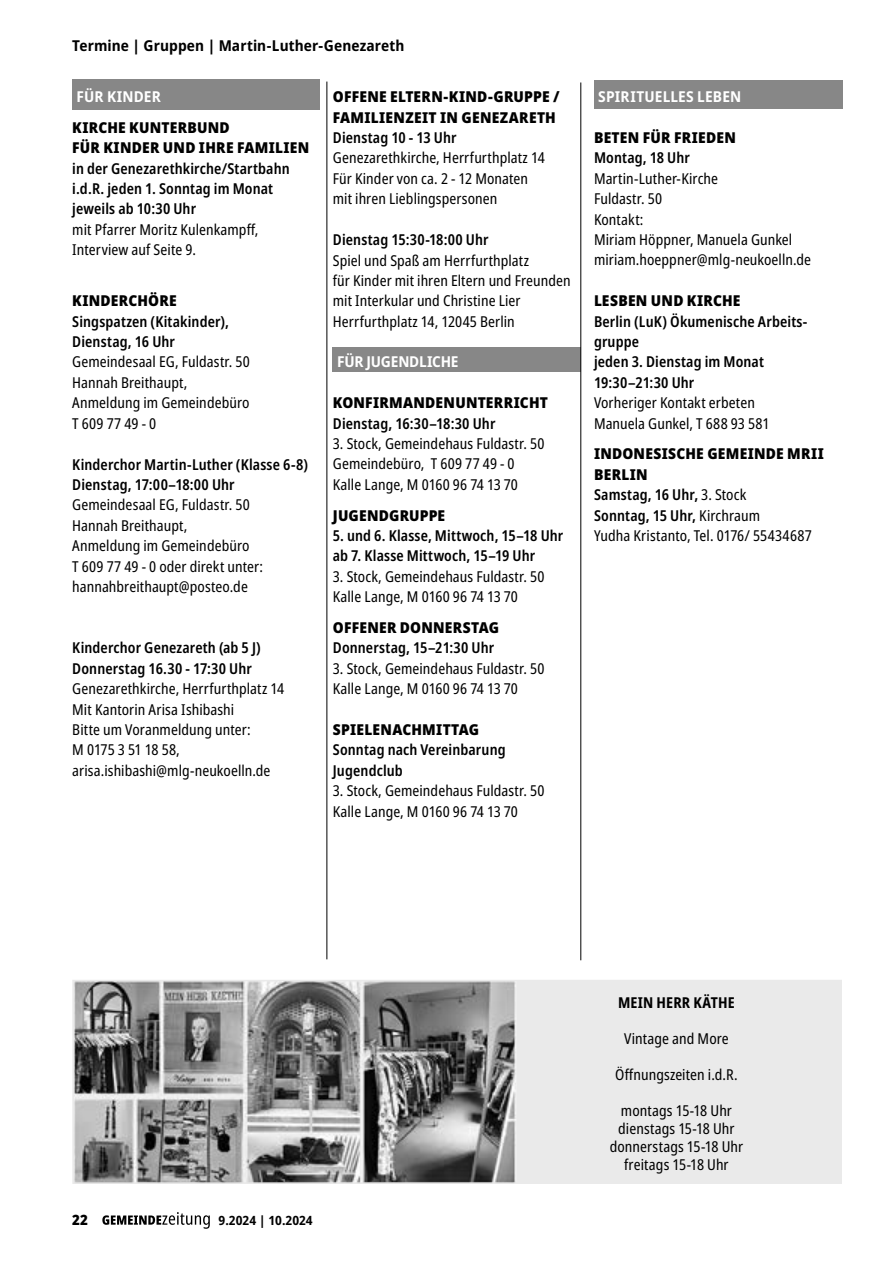
<style>
.page{position:relative;width:893px;height:1263px;background:#fff}
.page>*{position:absolute;margin:0;border:0;box-sizing:border-box;transform-origin:0 0}
.t1{font:condensed 15px/20.4px "Noto Sans";letter-spacing:.005em;color:#000}
.t2{font:600 condensed 15px/20.4px "Noto Sans";letter-spacing:.01em;color:#000}
.t3{font:900 semi-condensed 15px/20.4px "Noto Sans";letter-spacing:.015em;color:#000}
.t4{font:700 semi-condensed 15px "Noto Sans";letter-spacing:.01em;color:#000}
.t5{font:700 semi-condensed 15px "Noto Sans";letter-spacing:.01em;color:#fff}
.t6{font:700 semi-condensed 15px "Noto Sans";letter-spacing:-.01em;color:#fff}
.t7{font:700 condensed 15px "Noto Sans";letter-spacing:.01em;color:#000}
.t8{font:900 semi-condensed 14.25px "Noto Sans";color:#000}
.t9{font:700 semi-condensed 12.75px "Noto Sans";color:#000}
.s1{font-weight:900;font-stretch:semi-condensed}
.s2{font-weight:600}
</style>
<div class="page">
<svg style="left:102px;top:1212px;width:108px;height:17px"></svg>
<hr style="left:326px;top:82px;width:1px;height:877px;background:#000">
<img style="left:75px;top:983px;width:442px;height:198px">
<div style="left:72px;top:980px;width:770px;height:204px;border:2px solid #eaeaea"></div>
<div style="left:517px;top:981px;width:325px;height:203px;background:#eaeaea"></div>
<div style="left:72px;top:79px;width:248px;height:30px;background:#878787"></div>
<div style="left:333px;top:347px;width:248px;height:25px;background:#878787"></div>
<div style="left:594px;top:80px;width:248px;height:28px;background:#878787"></div>
<hr style="left:580px;top:82px;width:1px;height:878px;background:#000">
<p class="t4" style="left:72px;top:35px;width:334px">Termine | Gruppen | Martin-Luther-Genezareth</p>
<p class="t5" style="left:77px;top:86px;width:86px">FÜR KINDER</p>
<p class="t3" style="left:72px;top:117px;width:238px">KIRCHE KUNTERBUND<br>FÜR KINDER UND IHRE FAMILIEN</p>
<p class="t2" style="left:72px;top:158px;width:219px">in der Genezarethkirche/Startbahn i.d.R. jeden 1. Sonntag im Monat jeweils ab 10:30 Uhr</p>
<p class="t1" style="left:72px;top:219px;width:188px">mit Pfarrer Moritz Kulenkampff,<br>Interview auf Seite 9.</p>
<p class="t3" style="left:72px;top:290px;width:106px">KINDERCHÖRE</p>
<p class="t2" style="left:72px;top:311px;width:158px">Singspatzen (Kitakinder),<br>Dienstag, 16 Uhr</p>
<p class="t1" style="left:72px;top:352px;width:179px">Gemeindesaal EG, Fuldastr. 50<br>Hannah Breithaupt,<br>Anmeldung im Gemeindebüro<br>T 609 77 49 - 0</p>
<p class="t2" style="left:72px;top:454px;width:237px">Kinderchor Martin-Luther (Klasse 6-8)<br>Dienstag, 17:00–18:00 Uhr</p>
<p class="t1" style="left:72px;top:495px;width:192px">Gemeindesaal EG, Fuldastr. 50<br>Hannah Breithaupt,<br>Anmeldung im Gemeindebüro<br>T 609 77 49 - 0 oder direkt unter: hannahbreithaupt@posteo.de</p>
<p class="t2" style="left:72px;top:638px;width:190px">Kinderchor Genezareth (ab 5 J)<br>Donnerstag 16.30 - 17:30 Uhr</p>
<p class="t1" style="left:72px;top:679px;width:213px">Genezarethkirche, Herrfurthplatz 14<br>Mit Kantorin Arisa Ishibashi<br>Bitte um Voranmeldung unter:<br>M 0175 3 51 18 58, arisa.ishibashi@mlg-neukoelln.de</p>
<p class="t3" style="left:333px;top:86px;width:228px">OFFENE ELTERN-KIND-GRUPPE /<br>FAMILIENZEIT IN GENEZARETH</p>
<p class="t2" style="left:333px;top:128px;width:125px">Dienstag 10 - 13 Uhr</p>
<p class="t1" style="left:333px;top:148px;width:213px">Genezarethkirche, Herrfurthplatz 14<br>Für Kinder von ca. 2 - 12 Monaten mit ihren Lieblingspersonen</p>
<p class="t2" style="left:333px;top:230px;width:157px">Dienstag 15:30-18:00 Uhr</p>
<p class="t1" style="left:333px;top:250px;width:239px">Spiel und Spaß am Herrfurthplatz<br>für Kinder mit ihren Eltern und Freunden mit Interkular und Christine Lier Herrfurthplatz 14, 12045 Berlin</p>
<p class="t6" style="left:337px;top:351px;width:123px">FÜR JUGENDLICHE</p>
<p class="t3" style="left:333px;top:392px;width:217px">KONFIRMANDENUNTERRICHT</p>
<p class="t2" style="left:333px;top:413px;width:164px">Dienstag, 16:30–18:30 Uhr</p>
<p class="t1" style="left:333px;top:434px;width:213px">3. Stock, Gemeindehaus Fuldastr. 50<br>Gemeindebüro, T 609 77 49 - 0<br>Kalle Lange, M 0160 96 74 13 70</p>
<p class="t3" style="left:333px;top:505px;width:114px">JUGENDGRUPPE</p>
<p class="t2" style="left:333px;top:526px;width:232px">5. und 6. Klasse, Mittwoch, 15–18 Uhr ab 7. Klasse Mittwoch, 15–19 Uhr</p>
<p class="t1" style="left:333px;top:566px;width:213px">3. Stock, Gemeindehaus Fuldastr. 50<br>Kalle Lange, M 0160 96 74 13 70</p>
<p class="t3" style="left:333px;top:617px;width:168px">OFFENER DONNERSTAG</p>
<p class="t2" style="left:333px;top:638px;width:163px">Donnerstag, 15–21:30 Uhr</p>
<p class="t1" style="left:333px;top:658px;width:213px">3. Stock, Gemeindehaus Fuldastr. 50<br>Kalle Lange, M 0160 96 74 13 70</p>
<p class="t3" style="left:333px;top:719px;width:148px">SPIELENACHMITTAG</p>
<p class="t2" style="left:333px;top:740px;width:174px">Sonntag nach Vereinbarung<br>Jugendclub</p>
<p class="t1" style="left:333px;top:781px;width:213px">3. Stock, Gemeindehaus Fuldastr. 50<br>Kalle Lange, M 0160 96 74 13 70</p>
<p class="t5" style="left:598px;top:86px;width:145px">SPIRITUELLES LEBEN</p>
<p class="t3" style="left:594px;top:127px;width:144px">BETEN FÜR FRIEDEN</p>
<p class="t2" style="left:594px;top:148px;width:97px">Montag, 18 Uhr</p>
<p class="t1" style="left:594px;top:168px;width:219px">Martin-Luther-Kirche<br>Fuldastr. 50<br>Kontakt:<br>Miriam Höppner, Manuela Gunkel miriam.hoeppner@mlg-neukoelln.de</p>
<p class="t3" style="left:594px;top:290px;width:148px">LESBEN UND KIRCHE</p>
<p class="t2" style="left:594px;top:311px;width:215px">Berlin (LuK) Ökumenische Arbeits&shy;gruppe<br>jeden 3. Dienstag im Monat<br>19:30–21:30 Uhr</p>
<p class="t1" style="left:594px;top:393px;width:177px">Vorheriger Kontakt erbeten<br>Manuela Gunkel, T 688 93 581</p>
<p class="t1" style="left:594px;top:444px;width:231px"><span class="s1">INDONESISCHE GEMEINDE MRII<br>BERLIN<br></span><span class="s2">Samstag, 16 Uhr,</span> 3. Stock<br><span class="s2">Sonntag, 15 Uhr,</span> Kirchraum<br>Yudha Kristanto, Tel. 0176/ 55434687</p>
<p class="t8" style="left:72px;top:1209px;width:17px">22</p>
<p class="t9" style="left:219px;top:1211px;width:96px">9.2024 | 10.2024</p>
<p class="t7" style="left:618px;top:992px;width:118px">MEIN HERR KÄTHE</p>
<p class="t1" style="left:624px;top:1029px;width:106px">Vintage and More</p>
<p class="t1" style="left:615px;top:1065px;width:124px">Öffnungszeiten i.d.R.</p>
<p class="t1" style="left:610px;top:1102px;width:135px;line-height:18px;text-align:center">montags 15-18 Uhr dienstags 15-18 Uhr donnerstags 15-18 Uhr freitags 15-18 Uhr</p>
</div>
